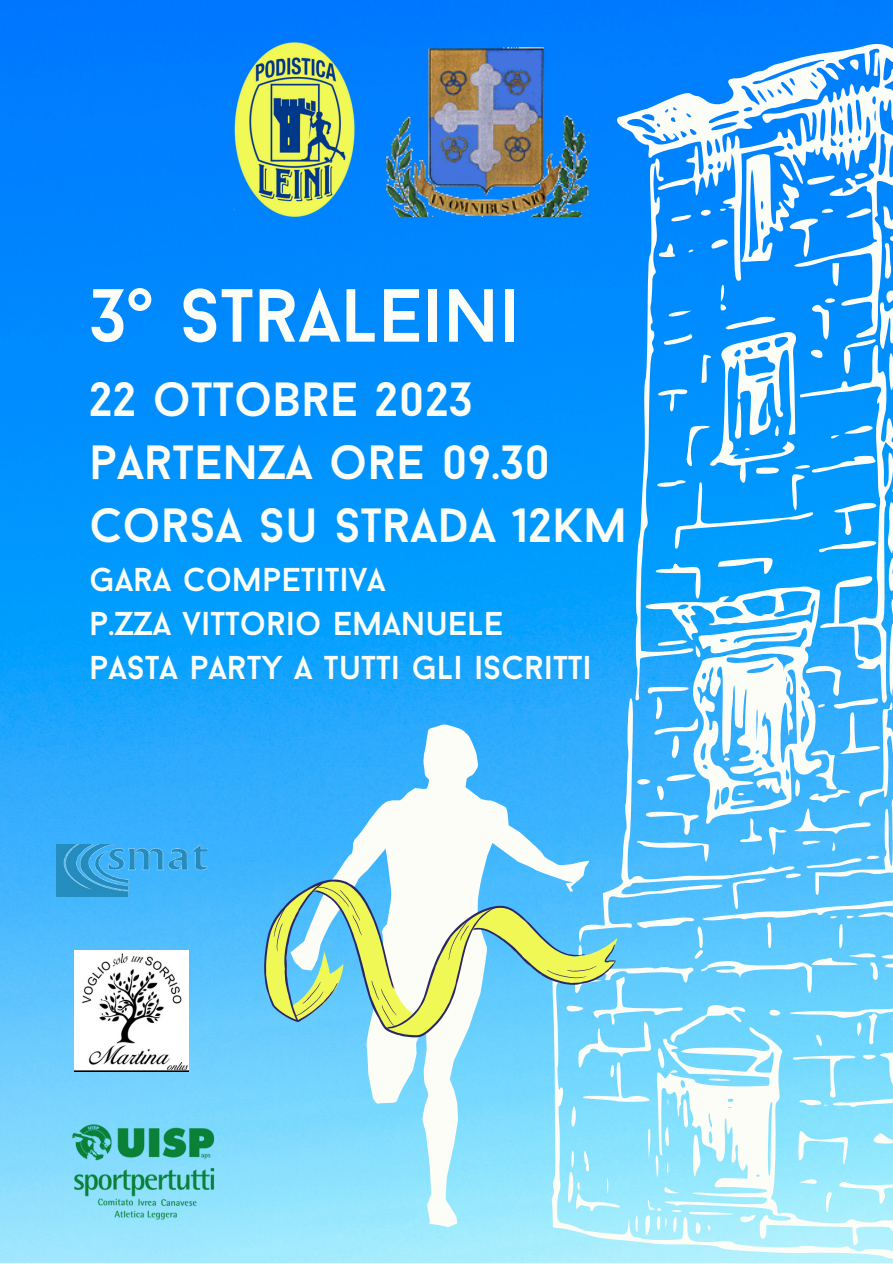
<style>
.page{position:relative;width:893px;height:1264px;background:#fff}
.page>*{position:absolute;margin:0;border:0;box-sizing:border-box;transform-origin:0 0}
.t1{font:75px "Baron Neue";color:#fcfdf7}
.t2{font:48px "Baron Neue";color:#fcfdf7}
.t3{font:33px "Baron Neue";color:#fcfdf7}
</style>
<div class="page">
<img style="left:0;top:0;width:892px;height:1262px">
<svg style="left:550px;top:42px;width:342px;height:1220px"></svg>
<svg style="left:290px;top:723px;width:300px;height:504px"></svg>
<svg style="left:263px;top:878px;width:354px;height:159px"></svg>
<img style="left:218px;top:42px;width:152px;height:174px">
<img style="left:74px;top:950px;width:115px;height:121px">
<img style="left:56px;top:1124px;width:175px;height:96px">
<img style="left:385px;top:42px;width:205px;height:174px">
<img style="left:56px;top:844px;width:151px;height:52px">
<p class="t1" style="left:89px;top:285px;width:432px">3° STRALEINI</p>
<p class="t2" style="left:89px;top:380px;width:385px">22 OTTOBRE 2023</p>
<p class="t2" style="left:89px;top:443px;width:463px">PARTENZA ORE 09.30</p>
<p class="t2" style="left:89px;top:506px;width:539px">CORSA SU STRADA 12KM</p>
<p class="t3" style="left:89px;top:566px;width:298px">GARA COMPETITIVA</p>
<p class="t3" style="left:89px;top:610px;width:415px">P.ZZA VITTORIO EMANUELE</p>
<p class="t3" style="left:89px;top:654px;width:504px">PASTA PARTY A TUTTI GLI ISCRITTI</p>
</div>
